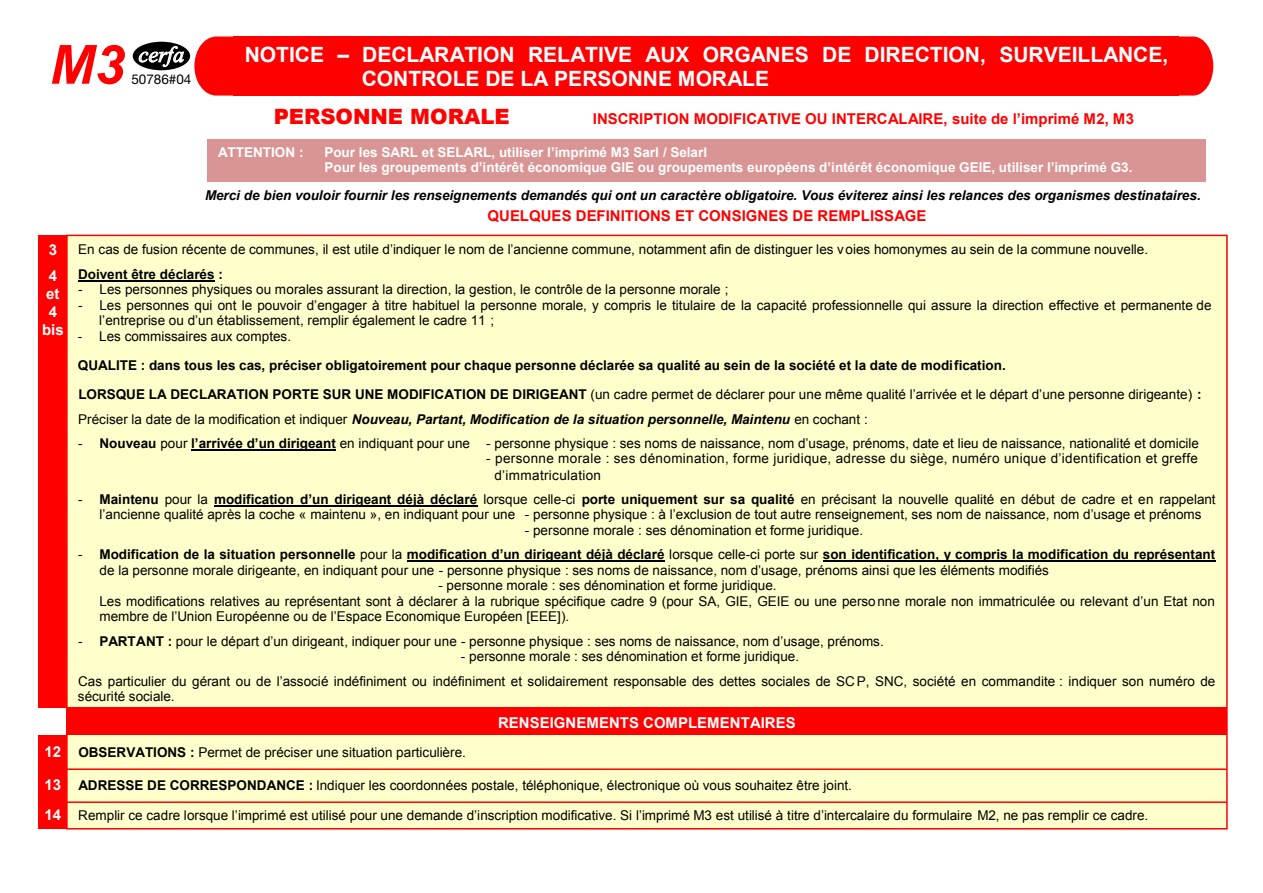
<style>
.page{position:relative;width:1263px;height:893px;background:#fff}
.page>*{position:absolute;margin:0;border:0;box-sizing:border-box;transform-origin:0 0}
.t1{font:italic 700 54px "Arial";color:#f00}
.t2{font:italic 22.2px "Times New Roman";color:#fff}
.t3{font:700 21px/24.2px "Arial";color:#fff}
.t4{font:900 21px "Arial";color:#f00}
.t5{font:700 15px "Arial";color:#f00}
.t6{font:700 15px/18px "Arial";color:#fff}
.t7{font:13.5px/15.5px "Arial";color:#000}
.t8{font:700 13.5px/29.4px "Arial";color:#000}
.t9{font:italic 700 13.5px "Arial";color:#000}
.t10{font:700 13.5px/15.6px "Arial";color:#fff}
.t11{font:13.5px/16.2px "Arial";letter-spacing:.025em;color:#000}
.t12{font:13.5px "Helvetica Neue LT Std";color:#000}
.s1{font-weight:400}
.s2{font-weight:400;font-style:normal}
.s3{font-weight:700}
.s4{font-weight:700;font-size:15px;color:#fff}
</style>
<div class="page">
<div style="left:66px;top:235px;width:1162px;height:594px;background:#ffc;border:2px solid #f00"></div>
<div style="left:234px;top:37px;width:945px;height:59px;background:#f00"></div>
<svg style="left:1179px;top:37px;width:34px;height:59px;background:#ff1f1f"></svg>
<svg style="left:194px;top:37px;width:40px;height:59px;background:#ff2121"></svg>
<div style="left:207px;top:139px;width:999px;height:42px;background:#d99594"></div>
<div style="left:67px;top:708px;width:1160px;height:27px;background:#f00"></div>
<hr style="left:78px;top:280px;width:137px;height:1px;background:#000">
<hr style="left:191px;top:449px;width:145px;height:2px;background:#000">
<hr style="left:214px;top:505px;width:264px;height:1px;background:#000">
<hr style="left:407px;top:561px;width:258px;height:1px;background:#000">
<hr style="left:823px;top:561px;width:393px;height:1px;background:#000">
<div style="left:39px;top:235px;width:28px;height:473px;background:#f00"></div>
<div style="left:39px;top:735px;width:28px;height:94px;background:#f00"></div>
<hr style="left:67px;top:768px;width:1160px;height:2px;background:#f00">
<hr style="left:67px;top:801px;width:1160px;height:2px;background:#f00">
<div style="left:133px;top:42px;width:57px;height:28px;background:#000;border-radius:50%"></div>
<svg style="left:139px;top:46px;width:45px;height:21px"></svg>
<h1 class="t1" style="left:50px;top:29px;width:77px">M3</h1>
<h2 class="t2" style="left:139px;top:39px;width:47px">cerfa</h2>
<p class="t12" style="left:131px;top:71px;width:62px">50786#04</p>
<h3 class="t3" style="left:362px;top:43px;width:808px;text-indent:-117px">NOTICE – DECLARATION RELATIVE AUX ORGANES DE DIRECTION, SURVEILLANCE,<br>CONTROLE DE LA PERSONNE MORALE</h3>
<h3 class="t4" style="left:274px;top:101px;width:237px">PERSONNE MORALE</h3>
<p class="t5" style="left:593px;top:109px;width:543px">INSCRIPTION MODIFICATIVE OU INTERCALAIRE, suite de l’imprimé M2, M3</p>
<p class="t10" style="left:218px;top:144px;width:87px">ATTENTION :</p>
<p class="t10" style="left:324px;top:144px;width:809px">Pour les SARL et SELARL, utiliser l’imprimé M3 Sarl / Selarl<br>Pour les groupements d’intérêt économique GIE ou groupements européens d’intérêt économique GEIE, utiliser l’imprimé G3.</p>
<p class="t9" style="left:205px;top:186px;width:997px">Merci de bien vouloir fournir les renseignements demandés qui ont un caractère obligatoire. Vous éviterez ainsi les relances des organismes destinataires.</p>
<p class="t5" style="left:488px;top:206px;width:440px">QUELQUES DEFINITIONS ET CONSIGNES DE REMPLISSAGE</p>
<p class="t6" style="left:49px;top:237px;width:10px;line-height:26.1px">3<br>4</p>
<p class="t6" style="left:42px;top:285px;width:23px;text-align:center">et<br>4 bis</p>
<p class="t7" style="left:78px;top:242px;width:1071px">En cas de fusion récente de communes, il est utile d’indiquer le nom de l’ancienne commune, notamment afin de distinguer les voies homonymes au sein de la commune nouvelle.</p>
<p class="t8" style="left:78px;top:259px;width:147px">Doivent être déclarés :</p>
<p class="t7" style="left:78px;top:282px;width:652px">- Les personnes physiques ou morales assurant la direction, la gestion, le contrôle de la personne morale ;</p>
<p class="t7" style="left:99px;top:297px;width:1114px;text-indent:-21px">- Les personnes qui ont le pouvoir d’engager à titre habituel la personne morale, y compris le titulaire de la capacité professionnelle qui assure la direction effective et permanente de l’entreprise ou d’un établissement, remplir également le cadre 11 ;</p>
<p class="t7" style="left:78px;top:328px;width:215px">- Les commissaires aux comptes.</p>
<p class="t8" style="left:78px;top:351px;width:1125px">QUALITE : dans tous les cas, préciser obligatoirement pour chaque personne déclarée sa qualité au sein de la société et la date de modification.<br>LORSQUE LA DECLARATION PORTE SUR UNE MODIFICATION DE DIRIGEANT <span class="s1">(un cadre permet de déclarer pour une même qualité l’arrivée et le départ d’une personne dirigeante)</span> :</p>
<p class="t9" style="left:78px;top:410px;width:791px"><span class="s2">Préciser la date de la modification et indiquer</span> Nouveau, Partant, Modification de la situation personnelle, Maintenu <span class="s2">en cochant :</span></p>
<p class="t7" style="left:78px;top:436px;width:1122px">- <span class="s3">Nouveau</span> pour <span class="s3">l’arrivée d’un dirigeant</span> en indiquant pour une - personne physique : ses noms de naissance, nom d’usage, prénoms, date et lieu de naissance, nationalité et domicile</p>
<p class="t11" style="left:494px;top:451px;width:705px;text-indent:-8px">- personne morale : ses dénomination, forme juridique, adresse du siège, numéro unique d’identification et greffe d’immatriculation</p>
<p class="t7" style="left:78px;top:491px;width:1139px;text-align:center">- <span class="s3">Maintenu</span> pour la <span class="s3">modification d’un dirigeant déjà déclaré</span> lorsque celle-ci <span class="s3">porte uniquement sur sa qualité</span> en précisant la nouvelle qualité en début de cadre et en rappelant l’ancienne qualité après la coche « maintenu », en indiquant pour une - personne physique : à l’exclusion de tout autre renseignement, ses nom de naissance, nom d’usage et prénoms</p>
<p class="t7" style="left:525px;top:522px;width:340px">- personne morale : ses dénomination et forme juridique.</p>
<p class="t7" style="left:100px;top:547px;width:1117px;text-indent:-21px">- <span class="s3">Modification de la situation personnelle</span> pour la <span class="s3">modification d’un dirigeant déjà déclaré</span> lorsque celle-ci porte sur <span class="s3">son identification, y compris la modification du représentant </span>de la personne morale dirigeante, en indiquant pour une - personne physique : ses noms de naissance, nom d’usage, prénoms ainsi que les éléments modifiés</p>
<p class="t7" style="left:99px;top:578px;width:1117px;text-indent:339px">- personne morale : ses dénomination et forme juridique.<br>Les modifications relatives au représentant sont à déclarer à la rubrique spécifique cadre 9 (pour SA, GIE, GEIE ou une personne morale non immatriculée ou relevant d’un Etat non membre de l’Union Européenne ou de l’Espace Economique Européen [EEE]).</p>
<p class="t7" style="left:78px;top:633px;width:807px">- <span class="s3">PARTANT :</span> pour le départ d’un dirigeant, indiquer pour une - personne physique : ses noms de naissance, nom d’usage, prénoms.</p>
<p class="t7" style="left:78px;top:645px;width:1138px;line-height:24.2px;text-indent:383px">- personne morale : ses dénomination et forme juridique.<br>Cas particulier du gérant ou de l’associé indéfiniment ou indéfiniment et solidairement responsable des dettes sociales de SCP, SNC, société en commandite : indiquer son numéro de</p>
<p class="t7" style="left:78px;top:689px;width:98px">sécurité sociale.</p>
<p class="t6" style="left:498px;top:714px;width:299px">RENSEIGNEMENTS COMPLEMENTAIRES</p>
<p class="t6" style="left:45px;top:735px;width:18px;line-height:33px">12<br>13</p>
<p class="t7" style="left:45px;top:807px;width:1105px"><span class="s4">14</span> Remplir ce cadre lorsque l’imprimé est utilisé pour une demande d’inscription modificative. Si l’imprimé M3 est utilisé à titre d’intercalaire du formulaire M2, ne pas remplir ce cadre.</p>
<p class="t7" style="left:78px;top:744px;width:389px"><span class="s3">OBSERVATIONS :</span> Permet de préciser une situation particulière.</p>
<p class="t7" style="left:78px;top:777px;width:775px"><span class="s3">ADRESSE DE CORRESPONDANCE :</span> Indiquer les coordonnées postale, téléphonique, électronique où vous souhaitez être joint.</p>
</div>
